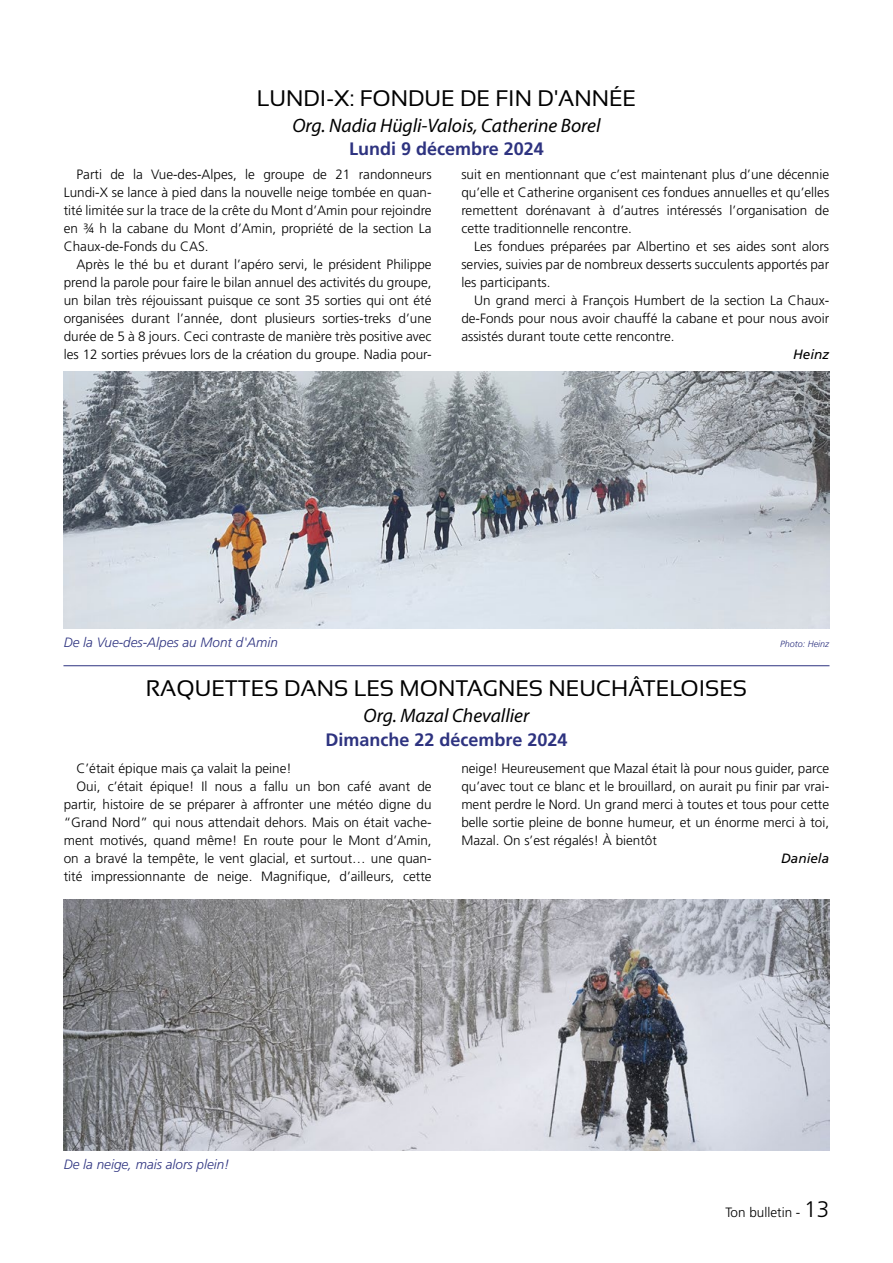
<style>
.page{position:relative;width:893px;height:1263px;background:#fff}
.page>*{position:absolute;margin:0;border:0;box-sizing:border-box;transform-origin:0 0}
.t1{font:22.5px "Sansation";color:#000}
.t2{font:italic 19.5px "Myriad Pro";color:#000}
.t3{font:18px "Frutiger LT 65 Bd";color:#2e3380}
.t4{font:13.5px/18px "Frutiger LT 45 Lt";color:#000;text-align:justify}
.t5{font:13.5px "Frutiger LT 46 Lt It";color:#2e3380}
.t6{font:13.5px "Frutiger LT 56 It";color:#000}
.t7{font:9px "Frutiger LT 46 Lt It";color:#2e3380}
.s1{font-size:22.5px}
</style>
<div class="page">
<img style="left:64px;top:899px;width:765px;height:251px">
<img style="left:64px;top:371px;width:765px;height:257px">
<hr style="left:63px;top:665px;width:766px;height:1px;background:#2e3380">
<h1 class="t1" style="left:257px;top:85px;width:381px">LUNDI-X: FONDUE DE FIN D'ANNÉE</h1>
<h2 class="t2" style="left:292px;top:113px;width:310px">Org. Nadia Hügli-Valois, Catherine Borel</h2>
<h3 class="t3" style="left:349px;top:138px;width:196px">Lundi 9 décembre 2024</h3>
<p class="t4" style="left:64px;top:166px;width:369px;text-indent:13px">Parti de la Vue-des-Alpes, le groupe de 21 randonneurs Lundi-X se lance à pied dans la nouvelle neige tombée en quan&shy;tité limitée sur la trace de la crête du Mont d’Amin pour rejoindre en ¾ h la cabane du Mont d’Amin, propriété de la section La Chaux-de-Fonds du CAS.</p>
<p class="t4" style="left:64px;top:256px;width:369px;text-indent:13px">Après le thé bu et durant l’apéro servi, le président Philippe prend la parole pour faire le bilan annuel des activités du groupe, un bilan très réjouissant puisque ce sont 35 sorties qui ont été organisées durant l’année, dont plusieurs sorties-treks d’une durée de 5 à 8 jours. Ceci contraste de manière très positive avec les 12 sorties prévues lors de la création du groupe. Nadia pour-</p>
<p class="t4" style="left:461px;top:166px;width:369px">suit en mentionnant que c’est maintenant plus d’une décennie qu’elle et Catherine organisent ces fondues annuelles et qu’elles remettent dorénavant à d’autres intéressés l’organisation de cette traditionnelle rencontre.</p>
<p class="t4" style="left:461px;top:238px;width:369px;text-indent:13px">Les fondues préparées par Albertino et ses aides sont alors servies, suivies par de nombreux desserts succulents apportés par les participants.</p>
<p class="t4" style="left:461px;top:292px;width:369px;text-indent:13px">Un grand merci à François Humbert de la section La Chaux&shy;de-Fonds pour nous avoir chauffé la cabane et pour nous avoir assistés durant toute cette rencontre.</p>
<p class="t6" style="left:793px;top:347px;width:38px">Heinz</p>
<p class="t5" style="left:64px;top:635px;width:216px">De la Vue-des-Alpes au Mont d'Amin</p>
<p class="t7" style="left:780px;top:639px;width:51px">Photo: Heinz</p>
<h1 class="t1" style="left:146px;top:676px;width:603px">RAQUETTES DANS LES MONTAGNES NEUCHÂTELOISES</h1>
<h2 class="t2" style="left:364px;top:704px;width:167px">Org. Mazal Chevallier</h2>
<h3 class="t3" style="left:326px;top:729px;width:243px">Dimanche 22 décembre 2024</h3>
<p class="t4" style="left:77px;top:760px;width:217px">C’était épique mais ça valait la peine!</p>
<p class="t4" style="left:77px;top:778px;width:357px">Oui, c’était épique! Il nous a fallu un bon café avant de</p>
<p class="t4" style="left:64px;top:796px;width:369px">partir, histoire de se préparer à affronter une météo digne du</p>
<p class="t4" style="left:64px;top:814px;width:369px">“Grand Nord” qui nous attendait dehors. Mais on était vache-</p>
<p class="t4" style="left:64px;top:832px;width:369px">ment motivés, quand même! En route pour le Mont d’Amin,</p>
<p class="t4" style="left:64px;top:850px;width:369px">on a bravé la tempête, le vent glacial, et surtout… une quan-</p>
<p class="t4" style="left:64px;top:868px;width:369px">tité impressionnante de neige. Magnifique, d’ailleurs, cette</p>
<p class="t4" style="left:461px;top:760px;width:369px">neige! Heureusement que Mazal était là pour nous guider, parce qu’avec tout ce blanc et le brouillard, on aurait pu finir par vrai&shy;ment perdre le Nord. Un grand merci à toutes et tous pour cette belle sortie pleine de bonne humeur, et un énorme merci à toi, Mazal. On s’est régalés! À bientôt</p>
<p class="t6" style="left:781px;top:851px;width:50px">Daniela</p>
<p class="t5" style="left:64px;top:1157px;width:167px">De la neige, mais alors plein!</p>
<p class="t4" style="left:725px;top:1204px;width:105px">Ton bulletin - <span class="s1">13</span></p>
</div>
